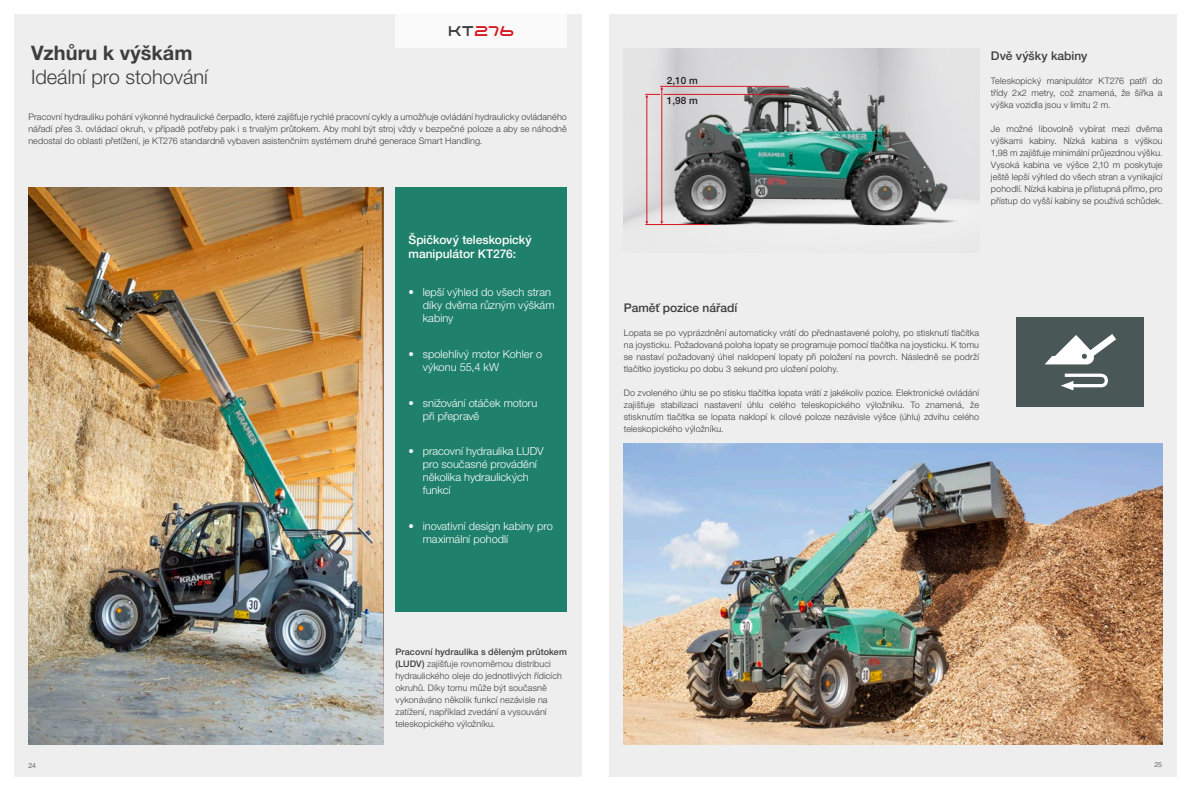
<style>
.page{position:relative;width:1191px;height:791px;background:#fff}
.page>*{position:absolute;margin:0;border:0;box-sizing:border-box;transform-origin:0 0}
.t1{font:300 20px "Helvetica Neue LTW1 G";color:#3e3e3f}
.t2{font:700 20px "Helvetica Neue LTW1 G";color:#3e3e3f}
.t3{font:15px "Wacker Neuson";color:#d7171f}
.t4{font:500 12px/14px "Helvetica Neue LTW1 G";color:#fff}
.t5{font:500 12px "Helvetica Neue LTW1 G";color:#3e3e3f}
.t6{font:300 11px/13px "Helvetica Neue LTW1 G";color:#fff}
.t7{font:500 10px/20.2px "Helvetica Neue LTW1 G";color:#231f20}
.t8{font:300 9px/12px "Helvetica Neue LTW1 G";letter-spacing:.01em;color:#3e3e3f;text-align:justify}
.t9{font:300 7px "Helvetica Neue LTW1 G";color:#3e3e3f}
.s1{color:#3e3e3f}
.s2{font-weight:500}
</style>
<div class="page">
<div style="left:609px;top:14px;width:567px;height:763px;background:#eeeeef"></div>
<div style="left:14px;top:14px;width:567px;height:763px;background:#eeeeef"></div>
<img style="left:624px;top:444px;width:538px;height:300px">
<img style="left:28px;top:187px;width:355px;height:557px">
<div style="left:395px;top:187px;width:172px;height:425px;background:#1f816c"></div>
<div style="left:395px;top:0;width:172px;height:48px;background:#fff"></div>
<div style="left:1015px;top:317px;width:128px;height:89px;background:#4a5757"></div>
<svg style="left:1045px;top:334px;width:71px;height:30px"></svg>
<svg style="left:1061px;top:373px;width:47px;height:17px"></svg>
<img style="left:641px;top:48px;width:333px;height:193px">
<hr style="left:660px;top:86px;width:128px;height:1px;background:#d7171f">
<hr style="left:645px;top:224px;width:64px;height:1px;background:#d7171f">
<hr style="left:663px;top:94px;width:125px;height:1px;background:#d7171f">
<hr style="left:646px;top:97px;width:1px;height:125px;background:#d7171f">
<hr style="left:661px;top:88px;width:1px;height:134px;background:#d7171f">
<svg style="left:645px;top:87px;width:18px;height:11px"></svg>
<h2 class="t3" style="left:448px;top:24px;width:68px"><span class="s1">KT</span>276</h2>
<h1 class="t2" style="left:31px;top:41px;width:163px">Vzhůru k výškám</h1>
<h1 class="t1" style="left:31px;top:65px;width:178px">Ideální pro stohování</h1>
<p class="t8" style="left:28px;top:111px;width:540px">Pracovní hydrauliku pohání výkonné hydraulické čerpadlo, které zajišťuje rychlé pracovní cykly a umožňuje ovládání hydraulicky ovládaného nářadí přes 3. ovládací okruh, v případě potřeby pak i s trvalým průtokem. Aby mohl být stroj vždy v bezpečné poloze a aby se náhodně nedostal do oblasti přetížení, je KT276 standardně vybaven asistenčním systémem druhé generace Smart Handling.</p>
<h3 class="t4" style="left:408px;top:232px;width:125px">Špičkový teleskopický manipulátor KT276:</h3>
<p class="t6" style="left:423px;top:286px;width:133px;text-indent:-14px">• lepší výhled do všech stran díky dvěma různým výškám kabiny</p>
<p class="t6" style="left:423px;top:347px;width:121px;text-indent:-14px">• spolehlivý motor Kohler o výkonu 55,4 kW</p>
<p class="t6" style="left:423px;top:396px;width:116px;text-indent:-14px">• snižování otáček motoru při přepravě</p>
<p class="t6" style="left:423px;top:445px;width:122px;text-indent:-14px">• pracovní hydraulika LUDV pro současné provádění několika hydraulických funkcí</p>
<p class="t6" style="left:423px;top:520px;width:132px;text-indent:-14px">• inovativní design kabiny pro maximální pohodlí</p>
<p class="t9" style="left:28px;top:761px;width:9px">24</p>
<p class="t8" style="left:395px;top:645px;width:173px;text-align:left"><span class="s2">Pracovní hydraulika s děleným průtokem (LUDV)</span> zajišťuje rovnoměrnou distribuci hydraulického oleje do jednotlivých řídicích okruhů. Díky tomu může být současně vykonáváno několik funkcí nezávisle na zatížení, například zvedání a vysouvání teleskopického výložníku.</p>
<p class="t7" style="left:667px;top:70px;width:32px">2,10 m<br>1,98 m</p>
<h3 class="t5" style="left:991px;top:49px;width:98px">Dvě výšky kabiny</h3>
<p class="t8" style="left:991px;top:75px;width:173px">Teleskopický manipulátor KT276 patří do třídy 2x2 metry, což znamená, že šířka a výška vozidla jsou v limitu 2 m.</p>
<p class="t8" style="left:991px;top:123px;width:173px">Je možné libovolně vybírat mezi dvěma výškami kabiny. Nízká kabina s výškou 1,98 m zajišťuje minimální průjezdnou výšku.<br>Vysoká kabina ve výšce 2,10 m poskytuje ještě lepší výhled do všech stran a vynikající pohodlí. Nízká kabina je přístupná přímo, pro přístup do vyšší kabiny se používá schůdek.</p>
<h3 class="t5" style="left:624px;top:301px;width:115px">Paměť pozice nářadí</h3>
<p class="t8" style="left:624px;top:327px;width:357px">Lopata se po vyprázdnění automaticky vrátí do přednastavené polohy, po stisknutí tlačítka na joysticku. Požadovaná poloha lopaty se programuje pomocí tlačítka na joysticku. K tomu se nastaví požadovaný úhel naklopení lopaty při položení na povrch. Následně se podrží tlačítko joysticku po dobu 3 sekund pro uložení polohy.</p>
<p class="t8" style="left:624px;top:387px;width:357px">Do zvoleného úhlu se po stisku tlačítka lopata vrátí z jakékoliv pozice. Elektronické ovládání zajišťuje stabilizaci nastavení úhlu celého teleskopického výložníku. To znamená, že stisknutím tlačítka se lopata naklopí k cílové poloze nezávisle výšce (úhlu) zdvihu celého teleskopického výložníku.</p>
<p class="t9" style="left:1154px;top:760px;width:9px">25</p>
</div>
